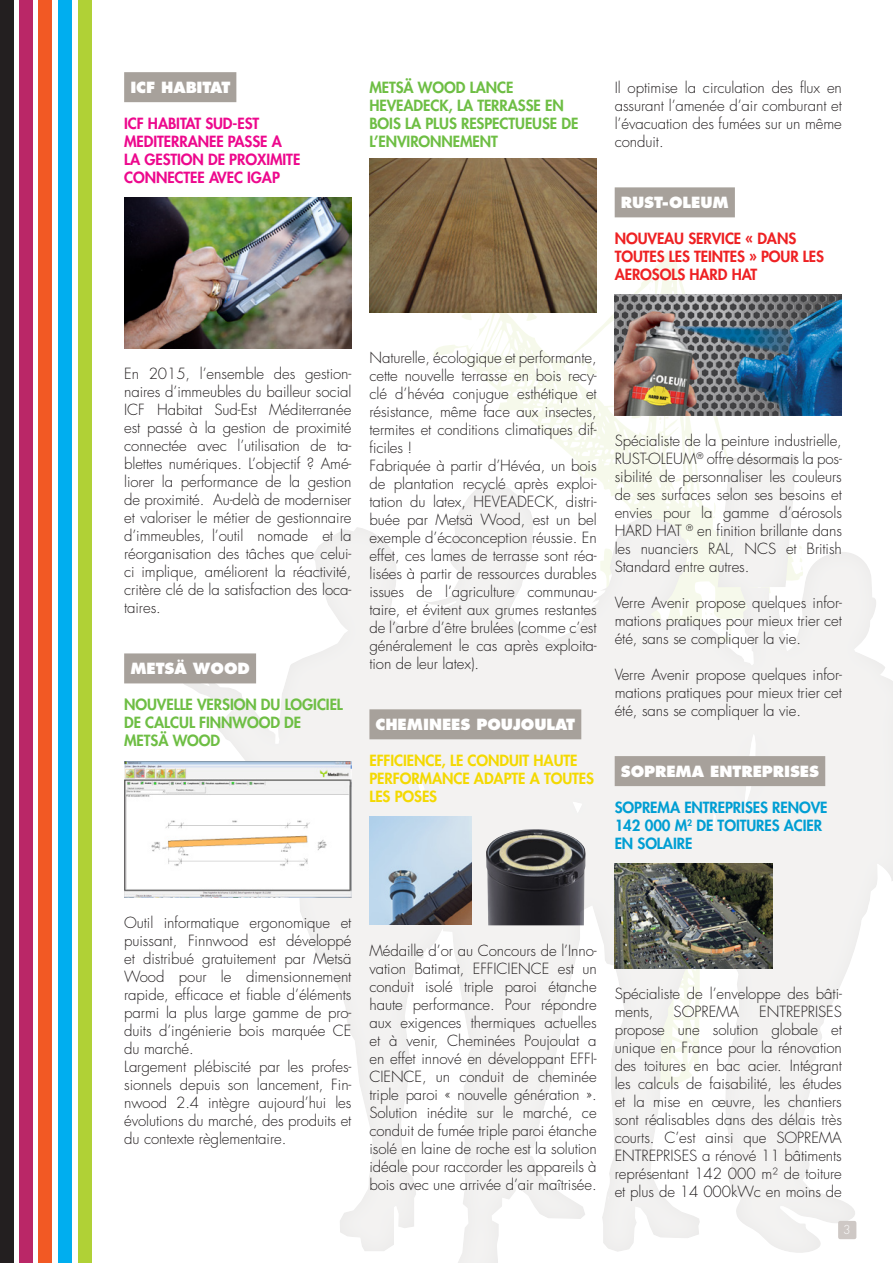
<style>
.page{position:relative;width:893px;height:1263px;background:#fff}
.page>*{position:absolute;margin:0;border:0;box-sizing:border-box;transform-origin:0 0}
.t1{font:300 15px/18px "Futura Std";letter-spacing:-.005em;color:#231f20;text-align:justify}
.titre_news{font:800 15px/18px "Futura Std";letter-spacing:-.005em;color:#6ebe44}
.titre_news-2{font:800 15px/18px "Futura Std";letter-spacing:-.005em;color:#ed088d}
.t2{font:800 15px "Futura Std";letter-spacing:-.005em;color:#fff}
.titre_news-3{font:800 15px/18px "Futura Std";letter-spacing:-.005em;color:#ee2123}
.titre_news-4{font:800 15px/18px "Futura Std";letter-spacing:-.005em;color:#f3d901}
.titre_news-5{font:800 15px/18px "Futura Std";letter-spacing:-.005em;color:#009ed3}
.t3{font:300 12px "Futura Std";color:#fff}
</style>
<div class="page">
<svg style="left:433px;top:252px;width:370px;height:203px"></svg>
<div style="left:175px;top:455px;width:718px;height:808px;background:#231f20;opacity:.3"></div>
<div style="left:0;top:0;width:14px;height:1263px;background:#231f20"></div>
<div style="left:19px;top:0;width:14px;height:1263px;background:#ba2767"></div>
<div style="left:39px;top:0;width:13px;height:1263px;background:#f25924"></div>
<div style="left:58px;top:0;width:14px;height:1263px;background:#00aeef"></div>
<div style="left:78px;top:0;width:13px;height:1263px;background:#b0d136"></div>
<div style="left:838px;top:1221px;width:18px;height:18px;background:#cec8c5;border-radius:2px"></div>
<div style="left:124px;top:72px;width:112px;height:30px;background:#a7a19b"></div>
<div style="left:124px;top:653px;width:132px;height:30px;background:#a7a19b"></div>
<img style="left:124px;top:197px;width:227px;height:152px">
<img style="left:124px;top:761px;width:227px;height:136px">
<div style="left:369px;top:709px;width:212px;height:30px;background:#a7a19b"></div>
<img style="left:369px;top:159px;width:228px;height:154px">
<img style="left:486px;top:829px;width:100px;height:96px">
<img style="left:369px;top:816px;width:103px;height:109px">
<div style="left:615px;top:187px;width:120px;height:30px;background:#a7a19b"></div>
<div style="left:615px;top:756px;width:210px;height:30px;background:#a7a19b"></div>
<img style="left:615px;top:294px;width:227px;height:121px">
<img style="left:615px;top:863px;width:157px;height:105px">
<p class="t2" style="left:130px;top:78px;width:101px">ICF HABITAT</p>
<p class="titre_news-2" style="left:124px;top:115px;width:178px">ICF HABITAT SUD-EST<br>MEDITERRANEE PASSE A<br>LA GESTION DE PROXIMITE<br>CONNECTEE AVEC IGAP</p>
<p class="titre_news" style="left:369px;top:79px;width:210px">METSÄ WOOD LANCE<br>HEVEADECK, LA TERRASSE EN<br>BOIS LA PLUS RESPECTUEUSE DE<br>L’ENVIRONNEMENT</p>
<p class="t1" style="left:615px;top:79px;width:229px">Il optimise la circulation des flux en assurant l’amenée d’air comburant et l’évacuation des fumées sur un même conduit.</p>
<p class="t2" style="left:621px;top:193px;width:109px">RUST-OLEUM</p>
<p class="titre_news-3" style="left:615px;top:230px;width:211px">NOUVEAU SERVICE « DANS<br>TOUTES LES TEINTES » POUR LES<br>AEROSOLS HARD HAT</p>
<p class="t1" style="left:124px;top:365px;width:229px">En 2015, l’ensemble des gestion&shy;naires d’immeubles du bailleur social ICF Habitat Sud-Est Méditerranée est passé à la gestion de proximité connectée avec l’utilisation de ta&shy;blettes numériques. L’objectif ? Amé&shy;liorer la performance de la gestion de proximité. Au-delà de moderniser et valoriser le métier de gestionnaire d’immeubles, l’outil nomade et la réorganisation des tâches que celui&shy;ci implique, améliorent la réactivité, critère clé de la satisfaction des loca&shy;taires.</p>
<p class="t2" style="left:130px;top:659px;width:121px">METSÄ WOOD</p>
<p class="titre_news" style="left:124px;top:696px;width:220px">NOUVELLE VERSION DU LOGICIEL<br>DE CALCUL FINNWOOD DE<br>METSÄ WOOD</p>
<p class="t1" style="left:369px;top:349px;width:229px">Naturelle, écologique et performante, cette nouvelle terrasse en bois recy&shy;clé d’hévéa conjugue esthétique et résistance, même face aux insectes, termites et conditions climatiques dif&shy;ficiles !</p>
<p class="t1" style="left:369px;top:457px;width:229px">Fabriquée à partir d’Hévéa, un bois de plantation recyclé après exploi&shy;tation du latex, HEVEADECK, distri&shy;buée par Metsä Wood, est un bel exemple d’écoconception réussie. En effet, ces lames de terrasse sont réa&shy;lisées à partir de ressources durables issues de l’agriculture communau&shy;taire, et évitent aux grumes restantes de l’arbre d’être brulées (comme c’est généralement le cas après exploita&shy;tion de leur latex).</p>
<p class="t2" style="left:376px;top:715px;width:201px">CHEMINEES POUJOULAT</p>
<p class="titre_news-4" style="left:369px;top:752px;width:226px">EFFICIENCE, LE CONDUIT HAUTE<br>PERFORMANCE ADAPTE A TOUTES<br>LES POSES</p>
<p class="t1" style="left:615px;top:432px;width:229px">Spécialiste de la peinture industrielle, RUST-OLEUM<sup>®</sup> offre désormais la pos&shy;sibilité de personnaliser les couleurs de ses surfaces selon ses besoins et envies pour la gamme d’aérosols HARD HAT <sup>®</sup> en finition brillante dans les nuanciers RAL, NCS et British Standard entre autres.</p>
<p class="t1" style="left:615px;top:594px;width:229px">Verre Avenir propose quelques infor&shy;mations pratiques pour mieux trier cet été, sans se compliquer la vie.</p>
<p class="t1" style="left:615px;top:666px;width:229px">Verre Avenir propose quelques infor&shy;mations pratiques pour mieux trier cet été, sans se compliquer la vie.</p>
<p class="t2" style="left:621px;top:762px;width:200px">SOPREMA ENTREPRISES</p>
<p class="titre_news-5" style="left:615px;top:798px;width:214px">SOPREMA ENTREPRISES RENOVE<br>142 000 M<sup>2</sup> DE TOITURES ACIER<br>EN SOLAIRE</p>
<p class="t1" style="left:124px;top:914px;width:229px">Outil informatique ergonomique et puissant, Finnwood est développé et distribué gratuitement par Metsä Wood pour le dimensionnement rapide, efficace et fiable d’éléments parmi la plus large gamme de pro&shy;duits d’ingénierie bois marquée CE du marché.</p>
<p class="t1" style="left:124px;top:1058px;width:229px">Largement plébiscité par les profes&shy;sionnels depuis son lancement, Fin&shy;nwood 2.4 intègre aujourd’hui les évolutions du marché, des produits et du contexte règlementaire.</p>
<p class="t1" style="left:369px;top:942px;width:229px">Médaille d’or au Concours de l’Inno&shy;vation Batimat, EFFICIENCE est un conduit isolé triple paroi étanche haute performance. Pour répondre aux exigences thermiques actuelles et à venir, Cheminées Poujoulat a en effet innové en développant EFFI-CIENCE, un conduit de cheminée triple paroi « nouvelle génération ».<br>Solution inédite sur le marché, ce conduit de fumée triple paroi étanche isolé en laine de roche est la solution idéale pour raccorder les appareils à bois avec une arrivée d’air maîtrisée.</p>
<p class="t1" style="left:615px;top:985px;width:229px">Spécialiste de l’enveloppe des bâti&shy;ments,</p>
<p class="t1" style="left:674px;top:1003px;width:67px">SOPREMA</p>
<p class="t1" style="left:615px;top:1003px;width:229px;text-indent:145px">ENTREPRISES propose une solution globale et unique en France pour la rénovation des toitures en bac acier. Intégrant les calculs de faisabilité, les études et la mise en œuvre, les chantiers sont réalisables dans des délais très courts. C’est ainsi que SOPREMA ENTREPRISES a rénové 11 bâtiments représentant 142 000 m² de toiture et plus de 14 000kWc en moins de</p>
<p class="t3" style="left:843px;top:1222px;width:9px">3</p>
</div>
